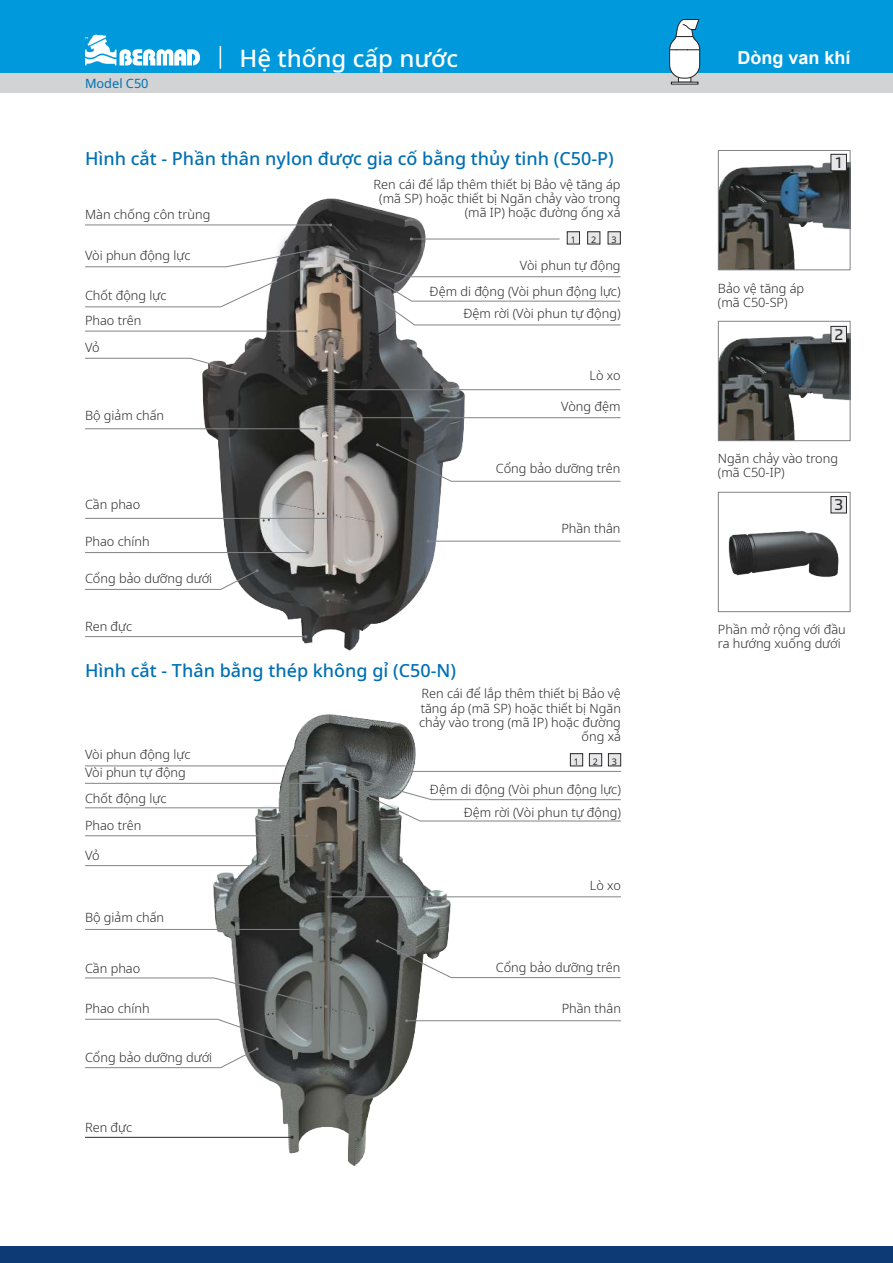
<style>
.page{position:relative;width:893px;height:1263px;background:#fff}
.page>*{position:absolute;margin:0;border:0;box-sizing:border-box;transform-origin:0 0}
.t1{font:500 24px "Noto Sans";color:#fff}
.t2{font:500 18px "Noto Sans";color:#0070b3}
.t3{font:700 18px "Arial";color:#fff}
.t4{font:500 15.9px "Flexo";color:#2b2829}
.t5{font:300 12.75px/14.2px "Noto Sans";color:#2b2829;text-align:right}
.t6{font:12.75px "Noto Sans";color:#0070b3}
.t7{font:9px "Noto Sans";color:#2b2829}
</style>
<div class="page">
<div style="left:0;top:1247px;width:893px;height:16px;background:#0d3a75"></div>
<div style="left:0;top:0;width:893px;height:74px;background:#0099dc"></div>
<div style="left:0;top:74px;width:893px;height:19px;background:#d1d3d4"></div>
<svg style="left:220px;top:46px;width:1px;height:23px"></svg>
<svg style="left:85px;top:35px;width:115px;height:31px"></svg>
<svg style="left:678px;top:79px;width:13px;height:3px"></svg>
<svg style="left:669px;top:19px;width:31px;height:60px"></svg>
<img style="left:183px;top:714px;width:274px;height:452px">
<img style="left:85px;top:198px;width:490px;height:453px">
<hr style="left:85px;top:636px;width:221px;height:1px;background:#828386">
<hr style="left:85px;top:552px;width:222px;height:1px;background:#828386">
<hr style="left:85px;top:518px;width:245px;height:1px;background:#828386">
<hr style="left:85px;top:428px;width:231px;height:1px;background:#828386">
<hr style="left:330px;top:417px;width:291px;height:1px;background:#828386">
<svg style="left:85px;top:357px;width:162px;height:18px"></svg>
<hr style="left:330px;top:389px;width:291px;height:1px;background:#828386">
<svg style="left:85px;top:569px;width:174px;height:21px"></svg>
<hr style="left:428px;top:541px;width:193px;height:1px;background:#828386">
<hr style="left:85px;top:225px;width:246px;height:1px;background:#828386">
<svg style="left:376px;top:443px;width:245px;height:39px"></svg>
<div style="left:567px;top:232px;width:12px;height:12px;background:#e6e7e8"></div>
<div style="left:567px;top:232px;width:13px;height:12px;border:1px solid #2b2829"></div>
<div style="left:588px;top:232px;width:12px;height:12px;background:#e6e7e8"></div>
<div style="left:587px;top:232px;width:13px;height:12px;border:1px solid #2b2829"></div>
<div style="left:608px;top:232px;width:12px;height:12px;background:#e6e7e8"></div>
<div style="left:608px;top:232px;width:13px;height:12px;border:1px solid #2b2829"></div>
<svg style="left:85px;top:237px;width:536px;height:96px"></svg>
<svg style="left:85px;top:977px;width:243px;height:31px"></svg>
<hr style="left:328px;top:896px;width:293px;height:1px;background:#828386">
<hr style="left:85px;top:835px;width:222px;height:1px;background:#828386">
<hr style="left:85px;top:783px;width:241px;height:1px;background:#828386">
<hr style="left:85px;top:765px;width:241px;height:1px;background:#828386">
<hr style="left:85px;top:807px;width:214px;height:1px;background:#828386">
<hr style="left:407px;top:1020px;width:214px;height:1px;background:#828386">
<svg style="left:345px;top:770px;width:276px;height:52px"></svg>
<hr style="left:85px;top:1137px;width:207px;height:1px;background:#2b2829">
<hr style="left:85px;top:865px;width:179px;height:1px;background:#828386">
<svg style="left:85px;top:1018px;width:199px;height:50px"></svg>
<hr style="left:85px;top:929px;width:221px;height:1px;background:#828386">
<img style="left:720px;top:155px;width:128px;height:113px">
<div style="left:718px;top:150px;width:132px;height:120px;border:1px solid #828386"></div>
<div style="left:831px;top:154px;width:15px;height:17px;background:#e6e7e8"></div>
<div style="left:831px;top:154px;width:16px;height:17px;border:1px solid #2b2829"></div>
<img style="left:728px;top:496px;width:117px;height:81px">
<div style="left:718px;top:492px;width:132px;height:120px;border:1px solid #828386"></div>
<div style="left:831px;top:497px;width:15px;height:16px;background:#e6e7e8"></div>
<div style="left:831px;top:496px;width:16px;height:17px;border:1px solid #2b2829"></div>
<img style="left:720px;top:326px;width:128px;height:113px">
<div style="left:718px;top:321px;width:132px;height:120px;border:1px solid #828386"></div>
<div style="left:831px;top:326px;width:15px;height:17px;background:#e6e7e8"></div>
<div style="left:831px;top:326px;width:16px;height:17px;border:1px solid #2b2829"></div>
<div style="left:570px;top:754px;width:13px;height:12px;background:#e6e7e8"></div>
<div style="left:570px;top:753px;width:13px;height:13px;border:1px solid #2b2829"></div>
<div style="left:589px;top:754px;width:13px;height:12px;background:#e6e7e8"></div>
<div style="left:589px;top:753px;width:13px;height:13px;border:1px solid #2b2829"></div>
<div style="left:608px;top:754px;width:13px;height:12px;background:#e6e7e8"></div>
<div style="left:608px;top:753px;width:13px;height:13px;border:1px solid #2b2829"></div>
<svg style="left:376px;top:940px;width:245px;height:38px"></svg>
<p class="t6" style="left:85px;top:77px;width:65px">Model C50</p>
<h1 class="t1" style="left:240px;top:42px;width:220px">Hệ thống cấp nước</h1>
<h2 class="t3" style="left:737px;top:51px;width:115px">Dòng van khí</h2>
<h2 class="t2" style="left:85px;top:145px;width:530px">Hình cắt - Phần thân nylon được gia cố bằng thủy tinh (C50-P)</h2>
<p class="t5" style="left:85px;top:208px;width:127px">Màn chống côn trùng</p>
<p class="t5" style="left:85px;top:249px;width:107px">Vòi phun động lực</p>
<p class="t5" style="left:85px;top:289px;width:83px">Chốt động lực</p>
<p class="t5" style="left:85px;top:313px;width:58px">Phao trên</p>
<p class="t5" style="left:85px;top:341px;width:16px">Vỏ</p>
<p class="t5" style="left:85px;top:409px;width:81px">Bộ giảm chấn</p>
<p class="t5" style="left:85px;top:498px;width:57px">Cần phao</p>
<p class="t5" style="left:85px;top:535px;width:66px">Phao chính</p>
<p class="t5" style="left:85px;top:572px;width:129px">Cổng bảo dưỡng dưới</p>
<p class="t5" style="left:85px;top:620px;width:49px">Ren đực</p>
<p class="t5" style="left:374px;top:177px;width:248px">Ren cái để lắp thêm thiết bị Bảo vệ tăng áp (mã SP) hoặc thiết bị Ngăn chảy vào trong (mã IP) hoặc đường ống xả</p>
<p class="t5" style="left:520px;top:258px;width:102px">Vòi phun tự động</p>
<p class="t7" style="left:571px;top:234px;width:7px">1</p>
<p class="t7" style="left:591px;top:234px;width:7px">2</p>
<p class="t7" style="left:612px;top:234px;width:7px">3</p>
<p class="t5" style="left:430px;top:281px;width:192px;line-height:22px">Đệm di động (Vòi phun động lực)<br>Đệm rời (Vòi phun tự động)</p>
<p class="t5" style="left:589px;top:369px;width:33px">Lò xo</p>
<p class="t5" style="left:561px;top:399px;width:61px">Vòng đệm</p>
<p class="t5" style="left:496px;top:461px;width:126px">Cổng bảo dưỡng trên</p>
<p class="t5" style="left:561px;top:522px;width:61px">Phần thân</p>
<h2 class="t2" style="left:85px;top:658px;width:373px">Hình cắt - Thân bằng thép không gỉ (C50-N)</h2>
<p class="t5" style="left:85px;top:747px;width:107px">Vòi phun động lực</p>
<p class="t5" style="left:85px;top:765px;width:102px">Vòi phun tự động</p>
<p class="t5" style="left:85px;top:791px;width:83px">Chốt động lực</p>
<p class="t5" style="left:85px;top:819px;width:58px">Phao trên</p>
<p class="t5" style="left:85px;top:848px;width:16px">Vỏ</p>
<p class="t5" style="left:85px;top:910px;width:81px">Bộ giảm chấn</p>
<p class="t5" style="left:85px;top:961px;width:57px">Cần phao</p>
<p class="t5" style="left:85px;top:1001px;width:66px">Phao chính</p>
<p class="t5" style="left:85px;top:1051px;width:129px">Cổng bảo dưỡng dưới</p>
<p class="t5" style="left:85px;top:1120px;width:49px">Ren đực</p>
<p class="t5" style="left:419px;top:687px;width:203px">Ren cái để lắp thêm thiết bị Bảo vệ tăng áp (mã SP) hoặc thiết bị Ngăn chảy vào trong (mã IP) hoặc đường ống xả</p>
<p class="t7" style="left:574px;top:756px;width:7px">1</p>
<p class="t7" style="left:593px;top:756px;width:7px">2</p>
<p class="t7" style="left:612px;top:756px;width:7px">3</p>
<p class="t5" style="left:430px;top:782px;width:192px">Đệm di động (Vòi phun động lực)</p>
<p class="t5" style="left:464px;top:805px;width:159px">Đệm rời (Vòi phun tự động)</p>
<p class="t5" style="left:590px;top:878px;width:33px">Lò xo</p>
<p class="t5" style="left:496px;top:961px;width:126px">Cổng bảo dưỡng trên</p>
<p class="t5" style="left:562px;top:1001px;width:61px">Phần thân</p>
<p class="t4" style="left:836px;top:153px;width:7px">1</p>
<p class="t5" style="left:718px;top:281px;width:88px;text-align:left">Bảo vệ tăng áp (mã C50-SP)</p>
<p class="t4" style="left:834px;top:325px;width:10px">2</p>
<p class="t5" style="left:718px;top:452px;width:121px;text-align:left">Ngăn chảy vào trong (mã C50-IP)</p>
<p class="t4" style="left:834px;top:495px;width:10px">3</p>
<p class="t5" style="left:718px;top:622px;width:129px;text-align:left">Phần mở rộng với đầu ra hướng xuống dưới</p>
</div>
